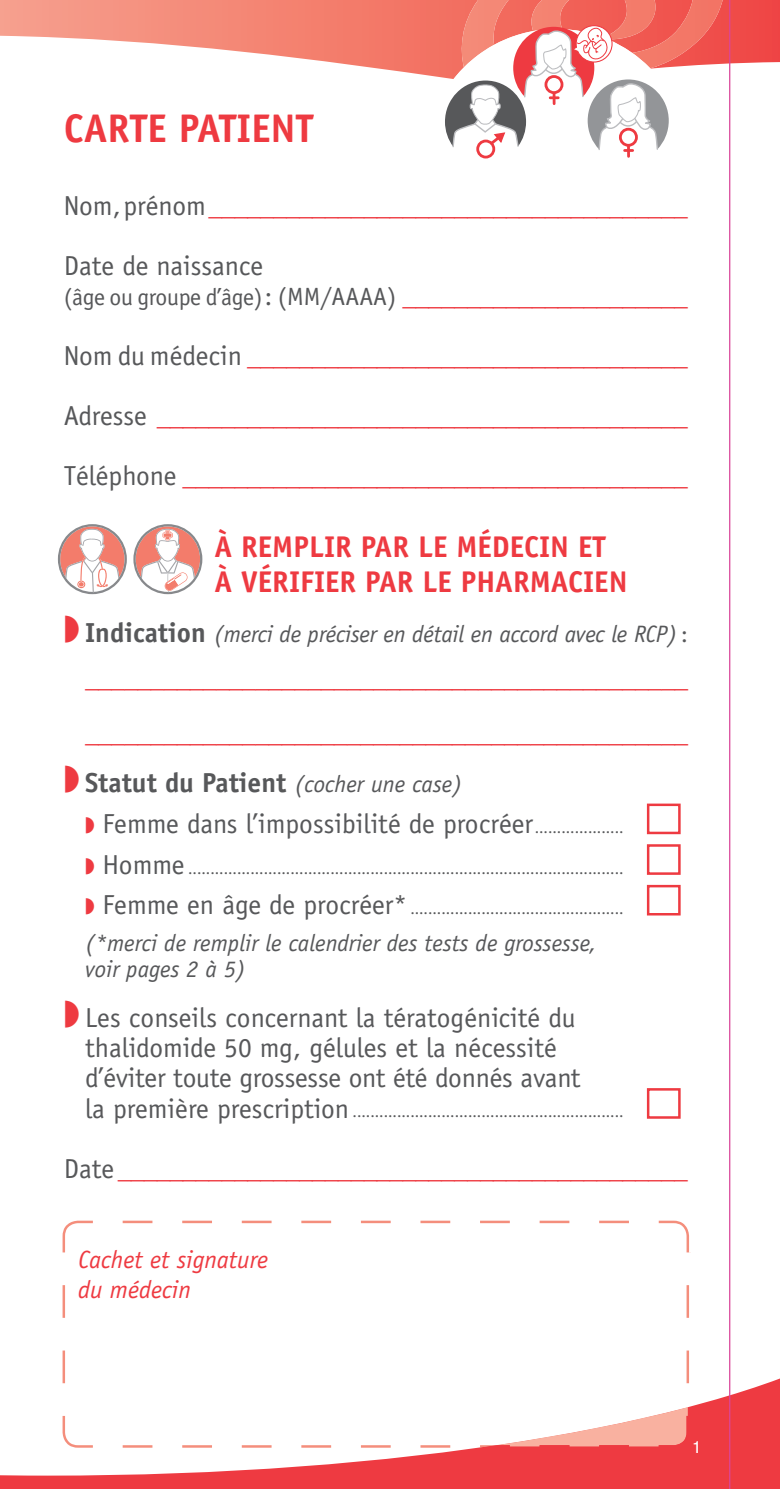
<style>
.page{position:relative;width:780px;height:1489px;background:#fff}
.page>*{position:absolute;margin:0;border:0;box-sizing:border-box;transform-origin:0 0}
.t1{font:700 40px "Officina Sans";color:#ee3a41}
.t2{font:700 30px/35px "Officina Sans";color:#ee3a41}
.t3{font:27.5px/60px "Officina Sans";color:#ee3a41}
.t4{font:27.5px/30px "Officina Sans";color:#57585a}
.t5{font:italic 25px/30px "Officina Sans";color:#ee3a41}
.t6{font:italic 23.75px/26.2px "Officina Sans";color:#57585a}
.t7{font:17.5px "Akzidenz Grotesk BE";color:#fff}
.t8{font:15px "Officina Sans";color:#57585a}
.s1{color:#57585a}
.s2{font-size:23.75px;color:#57585a}
.s3{font-size:25px;color:#57585a}
.s4{color:#ee3a41}
.s5{font-weight:700;font-style:normal;font-size:27.5px}
.s6{font-style:normal;font-size:22.5px}
.s7{font-weight:700}
.s8{font-style:italic;font-size:23.75px}
.s9{font-size:15px}
.s10{font-size:27.5px}
</style>
<div class="page">
<svg style="left:0;top:0;width:780px;height:73px"></svg>
<svg style="left:0;top:1351px;width:780px;height:137px;fill:#ee3a41"></svg>
<hr style="left:729px;top:0;width:1px;height:1488px;background:#da4599">
<svg style="left:64px;top:1252px;width:623px;height:194px"></svg>
<svg style="left:63px;top:1284px;width:2px;height:98px"></svg>
<svg style="left:123px;top:1444px;width:327px;height:3px"></svg>
<svg style="left:686px;top:1284px;width:3px;height:98px"></svg>
<svg style="left:63px;top:1220px;width:626px;height:32px"></svg>
<svg style="left:480px;top:1406px;width:209px;height:41px"></svg>
<svg style="left:63px;top:1415px;width:30px;height:32px"></svg>
<div style="left:647px;top:803px;width:33px;height:31px;border:2px solid #ee3a41"></div>
<div style="left:647px;top:844px;width:33px;height:30px;border:2px solid #ee3a41"></div>
<div style="left:647px;top:884px;width:33px;height:31px;border:2px solid #ee3a41"></div>
<div style="left:647px;top:1088px;width:33px;height:30px;border:2px solid #ee3a41"></div>
<svg style="left:58px;top:524px;width:69px;height:70px"></svg>
<svg style="left:133px;top:524px;width:69px;height:70px"></svg>
<svg style="left:409px;top:0;width:353px;height:179px"></svg>
<h1 class="t1" style="left:64px;top:104px;width:251px">CARTE PATIENT</h1>
<p class="t3" style="left:64px;top:176px;width:625px"><span class="s1">Nom, prénom</span> _____________________________________<br><span class="s1">Date de naissance</span></p>
<p class="t3" style="left:64px;top:266px;width:625px;text-align:justify"><span class="s2">(âge ou groupe d’âge)</span><span class="s3">: (MM/AAAA)</span> ______________________ <span class="s1">Nom du médecin</span> __________________________________ <span class="s1">Adresse</span> _________________________________________ <span class="s1">Téléphone</span> _______________________________________</p>
<p class="t2" style="left:214px;top:529px;width:414px">À REMPLIR PAR LE MÉDECIN ET<br>À VÉRIFIER PAR LE PHARMACIEN</p>
<p class="t6" style="left:64px;top:621px;width:625px"><span class="s4">◗</span> <span class="s5">Indication</span> (merci de préciser en détail en accord avec le RCP) <span class="s6">:</span></p>
<p class="t3" style="left:85px;top:650px;width:604px;line-height:55px">______________________________________________ ______________________________________________</p>
<p class="t4" style="left:85px;top:762px;width:540px;line-height:40.8px;text-indent:-21px"><span class="s4">◗</span> <span class="s7">Statut du Patient</span> <span class="s8">(cocher une case)<br></span><span class="s4">◗</span> Femme dans l’impossibilité de procréer <span class="s9">....................</span></p>
<p class="t8" style="left:85px;top:859px;width:540px"><span class="s4">◗</span> <span class="s10">Homme</span> ..................................................................................................</p>
<p class="t8" style="left:85px;top:900px;width:540px"><span class="s4">◗</span> <span class="s10">Femme en âge de procréer*</span> ................................................</p>
<p class="t6" style="left:85px;top:930px;width:513px">(*merci de remplir le calendrier des tests de grossesse, voir pages 2 à 5)</p>
<p class="t4" style="left:85px;top:1003px;width:497px;text-indent:-21px"><span class="s4">◗</span> Les conseils concernant la tératogénicité du thalidomide 50 mg, gélules et la nécessité d’éviter toute grossesse ont été donnés avant</p>
<p class="t8" style="left:85px;top:1103px;width:540px"><span class="s10">la première prescription</span> .............................................................</p>
<p class="t3" style="left:64px;top:1138px;width:625px"><span class="s1">Date</span> ____________________________________________</p>
<p class="t5" style="left:78px;top:1244px;width:192px">Cachet et signature du médecin</p>
<p class="t7" style="left:691px;top:1435px;width:12px">1</p>
</div>
